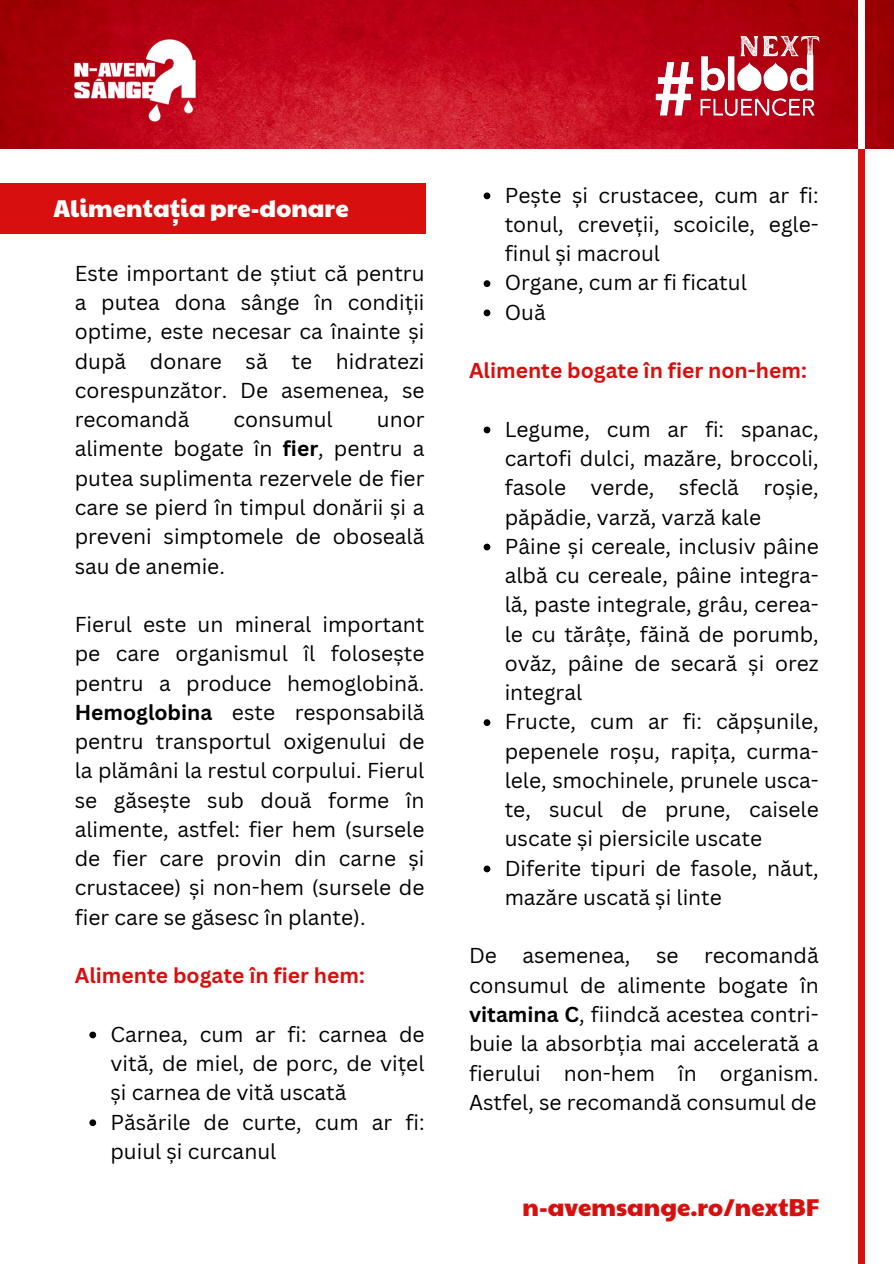
<style>
.page{position:relative;width:894px;height:1264px;background:#fff}
.page>*{position:absolute;margin:0;border:0;box-sizing:border-box;transform-origin:0 0}
.t1{font:24px "Paytone One";color:#fff}
.t2{font:24px "Paytone One";color:#d7100f}
.t3{font:21px/29.2px "Canva Sans";color:#000;text-align:justify}
.t4{font:700 21px "Canva Sans";color:#d7100f}
.s1{font-weight:700}
</style>
<div class="page">
<div style="left:858px;top:0;width:6px;height:1263px;background:#d7100f"></div>
<img style="left:0;top:0;width:893px;height:148px">
<img style="left:655px;top:37px;width:164px;height:78px">
<div style="left:0;top:183px;width:425px;height:51px;background:#d7100f"></div>
<svg style="left:89px;top:1031px;width:7px;height:7px"></svg>
<svg style="left:89px;top:1119px;width:7px;height:7px"></svg>
<svg style="left:483px;top:192px;width:7px;height:7px"></svg>
<svg style="left:483px;top:280px;width:7px;height:7px"></svg>
<svg style="left:483px;top:309px;width:7px;height:7px"></svg>
<svg style="left:483px;top:426px;width:7px;height:7px"></svg>
<svg style="left:483px;top:543px;width:7px;height:7px"></svg>
<svg style="left:483px;top:719px;width:7px;height:7px"></svg>
<svg style="left:483px;top:865px;width:7px;height:7px"></svg>
<img style="left:75px;top:39px;width:120px;height:82px">
<div style="left:858px;top:0;width:6px;height:149px;background:#fff"></div>
<p class="t1" style="left:53px;top:190px;width:296px">Alimentația pre-donare</p>
<h1 class="t3" style="left:75px;top:258px;width:351px">Este important de știut că pentru a putea dona sânge în condiții optime, este necesar ca înainte și după donare să te hidratezi corespunzător. De asemenea, se recomandă</h1>
<h1 class="t3" style="left:233px;top:404px;width:101px">consumul</h1>
<h1 class="t3" style="left:75px;top:404px;width:351px;text-indent:302px">unor alimente bogate în <span class="s1">fier</span>, pentru a putea suplimenta rezervele de fier care se pierd în timpul donării și a preveni simptomele de oboseală sau de anemie.</h1>
<p class="t3" style="left:75px;top:609px;width:351px">Fierul este un mineral important pe care organismul îl folosește pentru a produce hemoglobină.<br><span class="s1">Hemoglobina</span> este responsabilă pentru transportul oxigenului de la plămâni la restul corpului. Fierul se găsește sub două forme în alimente, astfel: fier hem (sursele de fier care provin din carne și crustacee) și non-hem (sursele de fier care se găsesc în plante).</p>
<p class="t4" style="left:75px;top:960px;width:291px">Alimente bogate în fier hem:</p>
<h2 class="t3" style="left:110px;top:1018px;width:315px">Carnea, cum ar fi: carnea de vită, de miel, de porc, de vițel și carnea de vită uscată</h2>
<p class="t3" style="left:110px;top:1106px;width:315px">Păsările de curte, cum ar fi: puiul și curcanul</p>
<p class="t3" style="left:504px;top:180px;width:315px">Pește și crustacee, cum ar fi: tonul, creveții, scoicile, egle&shy;finul și macroul</p>
<p class="t3" style="left:504px;top:267px;width:243px">Organe, cum ar fi ficatul</p>
<p class="t3" style="left:504px;top:297px;width:42px">Ouă</p>
<p class="t4" style="left:469px;top:356px;width:339px">Alimente bogate în fier non-hem:</p>
<p class="t3" style="left:504px;top:414px;width:315px">Legume, cum ar fi: spanac, cartofi dulci, mazăre, broccoli, fasole verde, sfeclă roșie, păpădie, varză, varză kale</p>
<p class="t3" style="left:504px;top:531px;width:315px">Pâine și cereale, inclusiv pâine albă cu cereale, pâine integra&shy;lă, paste integrale, grâu, cerea&shy;le cu tărâțe, făină de porumb, ovăz, pâine de secară și orez integral</p>
<p class="t3" style="left:504px;top:706px;width:315px">Fructe, cum ar fi: căpșunile, pepenele roșu, rapița, curma&shy;lele, smochinele, prunele usca&shy;te, sucul de prune, caisele uscate și piersicile uscate</p>
<h2 class="t3" style="left:504px;top:852px;width:315px">Diferite tipuri de fasole, năut, mazăre uscată și linte</h2>
<p class="t3" style="left:469px;top:940px;width:351px">De asemenea, se recomandă consumul de alimente bogate în <span class="s1">vitamina C</span>, fiindcă acestea contri&shy;buie la absorbția mai accelerată a fierului non-hem în organism.<br>Astfel, se recomandă consumul de</p>
<h1 class="t2" style="left:522px;top:1188px;width:298px">n-avemsange.ro/nextBF</h1>
</div>
